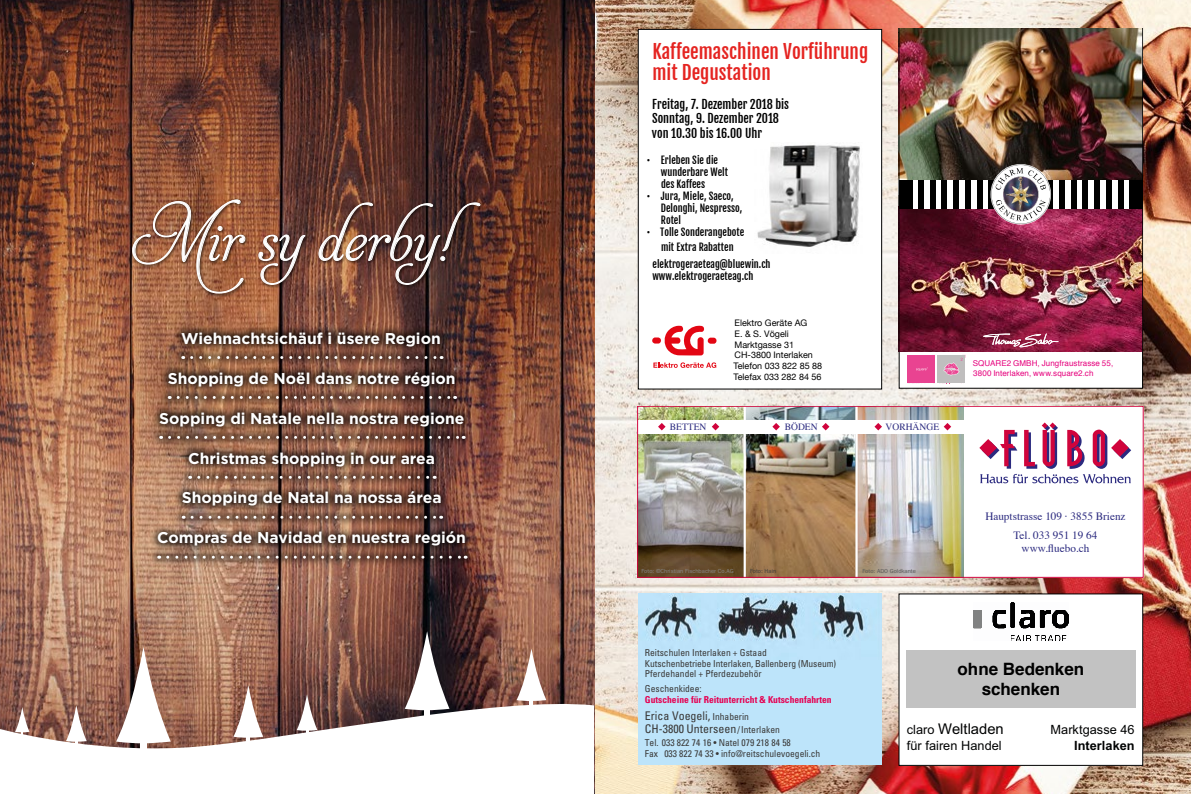
<style>
.page{position:relative;width:1191px;height:794px;background:#fff}
.page>*{position:absolute;margin:0;border:0;box-sizing:border-box;transform-origin:0 0}
.t1{font:48.5px "Aphrodite Slim Text";letter-spacing:.025em;color:#fff}
.t2{font:700 19.1px/22.9px "Arial";letter-spacing:.005em;color:#010202;text-align:center}
.t3{font:19px/21px "Fjalla One";color:#e52421}
.t4{font:700 17px/20.4px "Helvetica";color:#000;text-align:center}
.t5{font:700 15.6px "Gotham";color:#fff}
.t6{font:14.8px "Arial";color:#010202}
.t7{font:12.7px "Arial";letter-spacing:.005em;color:#010202}
.t8{font:700 12.7px "Arial";letter-spacing:.005em;color:#010202}
.t9{font:12px/14.4px "Fjalla One";color:#000}
.t10{font:condensed 11.9px/13.1px "Univers";color:#3a3938}
.t11{font:11.2px/18.4px "Times";color:#2b2a7f;text-align:center}
.t12{font:10px/12px "Fjalla One";color:#000}
.t13{font:9.6px "Times";color:#2b2a7f}
.t14{font:condensed 9.5px/10.7px "Univers";color:#3a3938}
.t15{font:700 condensed 9.5px "Univers";color:#e50051}
.t16{font:9px/10.8px "Helvetica Neue";color:#000}
.t17{font:8px/9.6px "Helvetica";letter-spacing:.01em;color:#e6007d}
.t18{font:5.9px "ITC Franklin Gothic Std";color:#878787}
.t19{font:5.9px "ITC Franklin Gothic Std";color:#575756}
.t20{font:5.9px "ITC Franklin Gothic Std";color:#3c3c3b}
.s1{font-size:9.5px}
.s2{font-size:12.7px}
</style>
<div class="page">
<img style="left:0;top:0;width:1191px;height:794px">
<div style="left:130px;top:197px;width:354px;height:100px;background:#000;opacity:.75"></div>
<svg style="left:129px;top:199px;width:117px;height:95px;background:#9f6c51"></svg>
<svg style="left:256px;top:220px;width:49px;height:65px;background:#855b4d"></svg>
<img style="left:315px;top:200px;width:166px;height:85px">
<div style="left:148px;top:323px;width:327px;height:244px;background:#000;opacity:.75"></div>
<svg style="left:192px;top:356px;width:250px;height:3px"></svg>
<svg style="left:178px;top:396px;width:277px;height:3px"></svg>
<svg style="left:169px;top:436px;width:295px;height:3px"></svg>
<svg style="left:199px;top:476px;width:236px;height:3px"></svg>
<svg style="left:192px;top:516px;width:250px;height:3px"></svg>
<svg style="left:168px;top:555px;width:298px;height:3px"></svg>
<svg style="left:116px;top:647px;width:55px;height:48px"></svg>
<svg style="left:405px;top:631px;width:44px;height:64px"></svg>
<svg style="left:516px;top:648px;width:30px;height:47px"></svg>
<svg style="left:233px;top:685px;width:30px;height:10px"></svg>
<svg style="left:297px;top:694px;width:20px;height:1px"></svg>
<svg style="left:0;top:695px;width:594px;height:99px"></svg>
<div style="left:899px;top:29px;width:243px;height:359px;background:#fff"></div>
<div style="left:638px;top:29px;width:243px;height:360px;background:#fff"></div>
<div style="left:638px;top:29px;width:244px;height:360px;border:1px solid #000"></div>
<svg style="left:652px;top:326px;width:64px;height:29px"></svg>
<svg style="left:653px;top:362px;width:63px;height:6px"></svg>
<img style="left:757px;top:145px;width:103px;height:102px">
<img style="left:899px;top:28px;width:243px;height:323px">
<svg style="left:907px;top:354px;width:59px;height:29px;background:#db86ae"></svg>
<div style="left:637px;top:406px;width:506px;height:171px;background:#fff"></div>
<img style="left:639px;top:408px;width:104px;height:167px">
<img style="left:746px;top:408px;width:109px;height:167px">
<img style="left:857px;top:408px;width:106px;height:167px">
<div style="left:637px;top:420px;width:331px;height:13px;background:#fff"></div>
<svg style="left:658px;top:423px;width:7px;height:7px"></svg>
<svg style="left:712px;top:423px;width:7px;height:7px"></svg>
<svg style="left:772px;top:423px;width:8px;height:7px"></svg>
<svg style="left:822px;top:423px;width:7px;height:7px"></svg>
<svg style="left:874px;top:423px;width:8px;height:7px"></svg>
<svg style="left:943px;top:423px;width:8px;height:7px"></svg>
<svg style="left:979px;top:422px;width:152px;height:61px"></svg>
<div style="left:637px;top:406px;width:506px;height:171px;border:1px solid #d0043c"></div>
<svg style="left:1142px;top:577px;width:8px;height:7px"></svg>
<div style="left:638px;top:593px;width:243px;height:172px;background:#bde4fa"></div>
<img style="left:645px;top:593px;width:222px;height:48px">
<div style="left:899px;top:594px;width:243px;height:171px;background:#fff"></div>
<img style="left:973px;top:602px;width:95px;height:38px">
<div style="left:906px;top:650px;width:229px;height:57px;background:#c2c2c2"></div>
<h1 class="t1" style="left:132px;top:215px;width:350px">Mir sy derby!</h1>
<h3 class="t5" style="left:181px;top:328px;width:261px">Wiehnachtsichäuf i üsere Region</h3>
<h3 class="t5" style="left:168px;top:368px;width:289px">Shopping de Noël dans notre région</h3>
<h3 class="t5" style="left:159px;top:408px;width:307px">Sopping di Natale nella nostra regione</h3>
<h3 class="t5" style="left:188px;top:448px;width:248px">Christmas shopping in our area</h3>
<h3 class="t5" style="left:182px;top:487px;width:261px">Shopping de Natal na nossa área</h3>
<h3 class="t5" style="left:157px;top:527px;width:310px">Compras de Navidad en nuestra región</h3>
<h3 class="t3" style="left:652px;top:41px;width:217px">Kaffeemaschinen Vorführung mit Degustation</h3>
<p class="t9" style="left:652px;top:97px;width:139px">Freitag, 7. Dezember 2018 bis<br>Sonntag, 9. Dezember 2018 von 10.30 bis 16.00 Uhr</p>
<p class="t12" style="left:661px;top:154px;width:69px;text-indent:-14px">• Erleben Sie die wunderbare Welt des Kaffees</p>
<p class="t12" style="left:661px;top:190px;width:83px;text-indent:-14px">• Jura, Miele, Saeco,<br>Delonghi, Nespresso,<br>Rotel</p>
<p class="t12" style="left:646px;top:225px;width:99px;line-height:14.4px;text-align:center">• Tolle Sonderangebote mit Extra Rabatten</p>
<p class="t12" style="left:652px;top:258px;width:120px">elektrogeraeteag@bluewin.ch www.elektrogeraeteag.ch</p>
<p class="t16" style="left:733px;top:318px;width:90px">Elektro Geräte AG<br>E. &amp; S. Vögeli<br>Marktgasse 31<br>CH-3800 Interlaken<br>Telefon 033 822 85 88<br>Telefax 033 282 84 56</p>
<p class="t13" style="left:670px;top:418px;width:38px">BETTEN</p>
<p class="t13" style="left:784px;top:418px;width:34px">BÖDEN</p>
<p class="t13" style="left:885px;top:418px;width:55px">VORHÄNGE</p>
<p class="t18" style="left:641px;top:567px;width:93px">Foto: ©Christian Fischbacher Co.AG</p>
<p class="t20" style="left:750px;top:567px;width:28px">Foto: Hain</p>
<p class="t19" style="left:862px;top:567px;width:55px">Foto: ADO Goldkante</p>
<p class="t17" style="left:973px;top:359px;width:142px">SQUARE2 GMBH, Jungfraustrasse 55,<br>3800 Interlaken, www.square2.ch</p>
<p class="t11" style="left:985px;top:506px;width:142px">Hauptstrasse 109 · 3855 Brienz<br>Tel. 033 951 19 64</p>
<p class="t11" style="left:1021px;top:538px;width:69px">www.fluebo.ch</p>
<p class="t14" style="left:645px;top:647px;width:193px">Reitschulen Interlaken + Gstaad<br>Kutschenbetriebe Interlaken, Ballenberg (Museum)<br>Pferdehandel + Pferdezubehör</p>
<p class="t14" style="left:645px;top:683px;width:58px">Geschenkidee:</p>
<p class="t15" style="left:645px;top:693px;width:188px">Gutscheine für Reitunterricht &amp; Kutschenfahrten</p>
<p class="t10" style="left:645px;top:709px;width:137px">Erica Voegeli, <span class="s1">Inhaberin<br></span>CH-3800 Unterseen<span class="s1">/Interlaken</span></p>
<p class="t14" style="left:645px;top:737px;width:177px">Tel. 033 822 74 16 • Natel 079 218 84 58<br>Fax 033 822 74 33 • info@reitschulevoegeli.ch</p>
<h2 class="t2" style="left:950px;top:654px;width:144px">schenken<br>ohne Bedenken</h2>
<h3 class="t6" style="left:906px;top:719px;width:98px"><span class="s2">claro</span> Weltladen</h3>
<h3 class="t7" style="left:906px;top:737px;width:96px">für fairen Handel</h3>
<h3 class="t4" style="left:957px;top:659px;width:128px">ohne Bedenken schenken</h3>
<h3 class="t7" style="left:1050px;top:721px;width:86px">Marktgasse 46</h3>
<h3 class="t8" style="left:1074px;top:736px;width:62px">Interlaken</h3>
</div>
